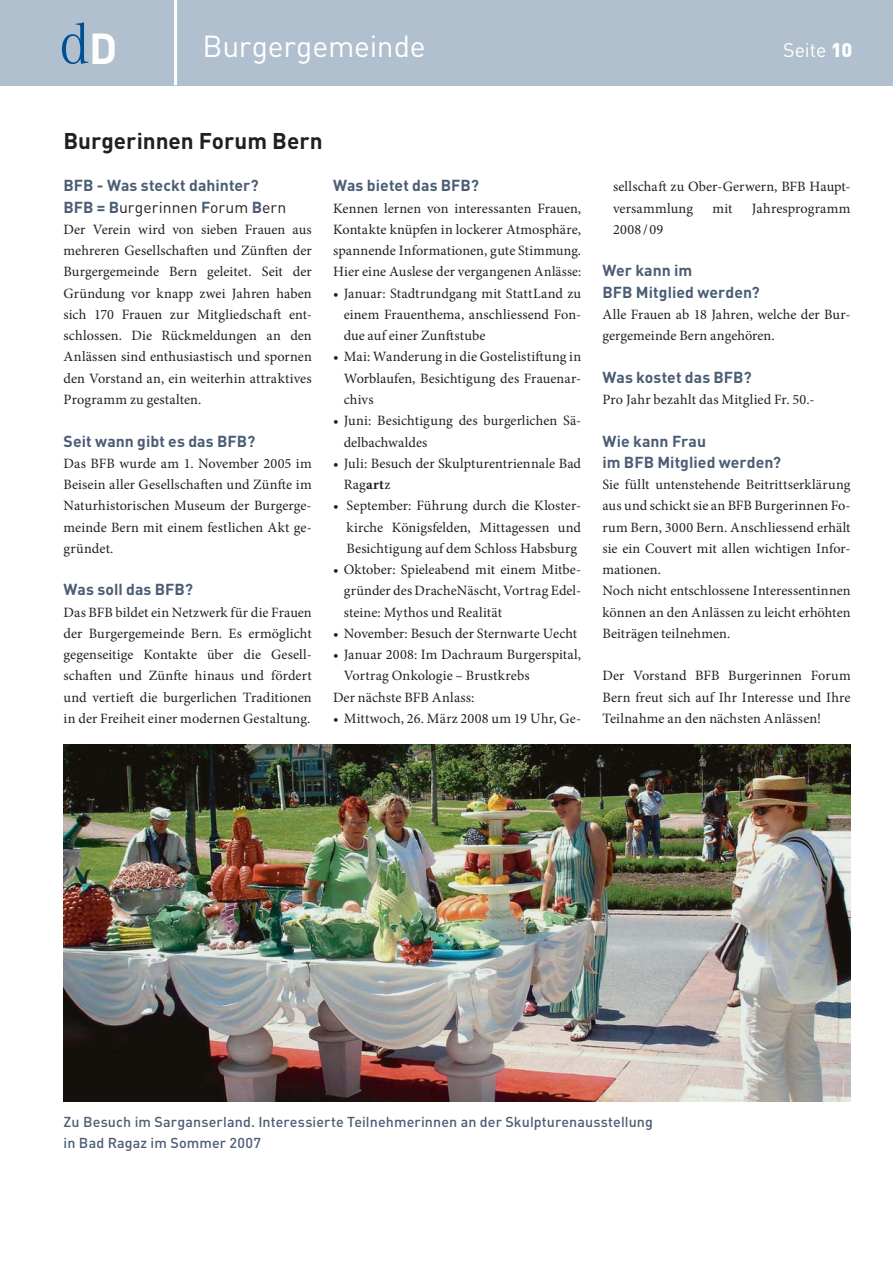
<style>
.page{position:relative;width:893px;height:1263px;background:#fff}
.page>*{position:absolute;margin:0;border:0;box-sizing:border-box;transform-origin:0 0}
.t1{font:300 61.05px "Corporate A";color:#004f93}
.t2{font:30px "DIN";letter-spacing:-.01em;color:#fff}
.t3{font:700 22.5px "DIN";color:#231f20}
.t4{font:19.5px "DIN";letter-spacing:-.005em;color:#fff}
.t5{font:700 15.75px/21.3px "DIN";letter-spacing:.005em;color:#4b5d75}
.t6{font:14.25px/21.3px "Minion Pro";letter-spacing:.005em;color:#231f20;text-align:justify}
.t7{font:500 14.25px/21.3px "DIN";letter-spacing:.01em;color:#4b5d75}
.s1{font-family:"DIN";font-weight:700;font-size:42.75px;color:#fff}
.s2{font-weight:900}
.s3{font-weight:400;color:#231f20}
.s4{font-weight:700}
</style>
<div class="page">
<div style="left:0;top:0;width:892px;height:85px;background:#b0c0ce"></div>
<hr style="left:174px;top:0;width:3px;height:85px;background:#fff">
<img style="left:64px;top:744px;width:786px;height:357px">
<h1 class="t1" style="left:59px;top:7px;width:59px">d<span class="s1">D</span></h1>
<h2 class="t2" style="left:202px;top:35px;width:224px">Burgergemeinde</h2>
<h3 class="t4" style="left:783px;top:44px;width:71px">Seite <span class="s2">10</span></h3>
<h3 class="t3" style="left:64px;top:133px;width:261px">Burgerinnen Forum Bern</h3>
<p class="t5" style="left:64px;top:177px;width:224px">BFB - Was steckt dahinter?<br>BFB = B<span class="s3">urgerinnen</span> F<span class="s3">orum</span> B<span class="s3">ern</span></p>
<p class="t6" style="left:64px;top:220px;width:250px">Der Verein wird von sieben Frauen aus mehreren Gesellschaften und Zünften der Burgergemeinde Bern geleitet. Seit der Gründung vor knapp zwei Jahren haben sich 170 Frauen zur Mitgliedschaft ent&shy;schlossen. Die Rückmeldungen an den Anlässen sind enthusiastisch und spornen den Vorstand an, ein weiterhin attraktives Programm zu gestalten.</p>
<p class="t5" style="left:64px;top:432px;width:193px">Seit wann gibt es das BFB?</p>
<p class="t6" style="left:64px;top:454px;width:250px">Das BFB wurde am 1. November 2005 im Beisein aller Gesellschaften und Zünfte im Naturhistorischen Museum der Burgerge&shy;meinde Bern mit einem festlichen Akt ge&shy;gründet.</p>
<p class="t5" style="left:64px;top:581px;width:131px">Was soll das BFB?</p>
<p class="t6" style="left:64px;top:603px;width:250px">Das BFB bildet ein Netzwerk für die Frauen der Burgergemeinde Bern. Es ermöglicht gegenseitige Kontakte über die Gesell&shy;schaften und Zünfte hinaus und fördert und vertieft die burgerlichen Traditionen in der Freiheit einer modernen Gestaltung.</p>
<p class="t5" style="left:333px;top:177px;width:148px">Was bietet das BFB?</p>
<p class="t6" style="left:333px;top:199px;width:250px">Kennen lernen von interessanten Frauen, Kontakte knüpfen in lockerer Atmosphäre, spannende Informationen, gute Stimmung.<br>Hier eine Auslese der vergangenen Anlässe:</p>
<p class="t6" style="left:343px;top:284px;width:239px;text-indent:-11px">• Januar: Stadtrundgang mit StattLand zu einem Frauenthema, anschliessend Fon&shy;due auf einer Zunftstube</p>
<p class="t6" style="left:343px;top:348px;width:239px;text-indent:-11px">• Mai: Wanderung in die Gostelistiftung in Worblaufen, Besichtigung des Frauenar&shy;chivs</p>
<p class="t6" style="left:343px;top:411px;width:239px;text-indent:-11px">• Juni: Besichtigung des burgerlichen Sä&shy;delbachwaldes</p>
<p class="t6" style="left:343px;top:454px;width:239px;text-indent:-11px">• Juli: Besuch der Skulpturentriennale Bad<br>Rag<span class="s4">art</span>z</p>
<p class="t6" style="left:346px;top:496px;width:236px;text-indent:-14px">• September: Führung durch die Kloster&shy;kirche Königsfelden, Mittagessen und Besichtigung auf dem Schloss Habsburg</p>
<p class="t6" style="left:343px;top:560px;width:239px;text-indent:-11px">• Oktober: Spieleabend mit einem Mitbe&shy;gründer des DracheNäscht, Vortrag Edel&shy;steine: Mythos und Realität</p>
<p class="t6" style="left:333px;top:624px;width:246px">• November: Besuch der Sternwarte Uecht</p>
<p class="t6" style="left:333px;top:645px;width:250px">• Januar 2008: Im Dachraum Burgerspital,</p>
<p class="t6" style="left:343px;top:666px;width:187px">Vortrag Onkologie – Brustkrebs</p>
<p class="t6" style="left:333px;top:688px;width:143px">Der nächste BFB Anlass:</p>
<p class="t6" style="left:333px;top:709px;width:250px">• Mittwoch, 26. März 2008 um 19 Uhr, Ge-</p>
<p class="t6" style="left:613px;top:177px;width:239px">sellschaft zu Ober-Gerwern, BFB Haupt&shy;versammlung</p>
<p class="t6" style="left:712px;top:199px;width:22px">mit</p>
<p class="t6" style="left:751px;top:199px;width:100px">Jahresprogramm</p>
<p class="t6" style="left:613px;top:220px;width:52px">2008 / 09</p>
<p class="t5" style="left:602px;top:262px;width:159px">Wer kann im<br>BFB Mitglied werden?</p>
<p class="t6" style="left:602px;top:305px;width:250px">Alle Frauen ab 18 Jahren, welche der Bur&shy;gergemeinde Bern angehören.</p>
<p class="t5" style="left:602px;top:368px;width:151px">Was kostet das BFB?</p>
<p class="t6" style="left:602px;top:390px;width:213px">Pro Jahr bezahlt das Mitglied Fr. 50.-</p>
<p class="t5" style="left:602px;top:432px;width:180px">Wie kann Frau<br>im BFB Mitglied werden?</p>
<p class="t6" style="left:602px;top:475px;width:250px;text-align:left">Sie füllt untenstehende Beitrittserklärung aus und schickt sie an BFB Burgerinnen Fo&shy;rum Bern, 3000 Bern. Anschliessend erhält sie ein Couvert mit allen wichtigen Infor&shy;mationen.<br>Noch nicht entschlossene Interessentinnen können an den Anlässen zu leicht erhöhten Beiträgen teilnehmen.</p>
<p class="t6" style="left:602px;top:666px;width:250px">Der Vorstand BFB Burgerinnen Forum Bern freut sich auf Ihr Interesse und Ihre Teilnahme an den nächsten Anlässen!</p>
<p class="t7" style="left:64px;top:1113px;width:590px">Zu Besuch im Sarganserland. Interessierte Teilnehmerinnen an der Skulpturenausstellung in Bad Ragaz im Sommer 2007</p>
</div>
